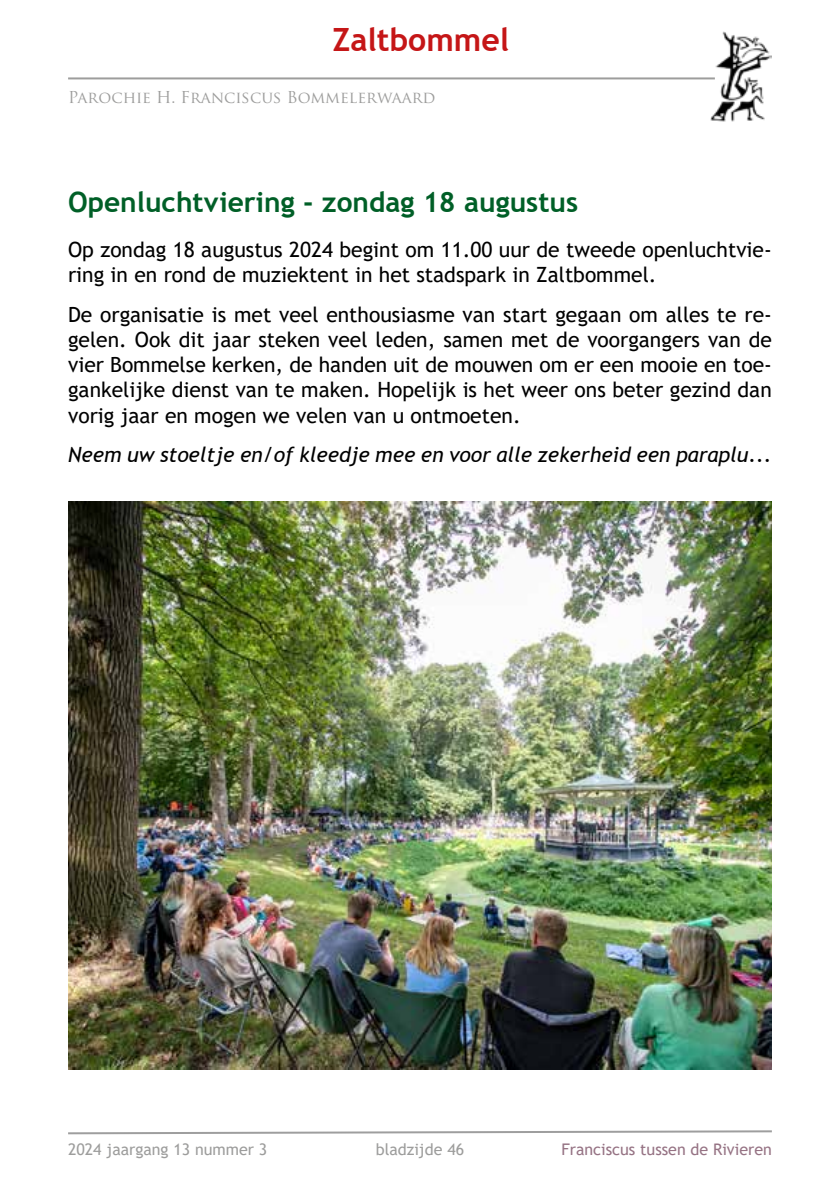
<style>
.page{position:relative;width:840px;height:1191px;background:#fff}
.page>*{position:absolute;margin:0;border:0;box-sizing:border-box;transform-origin:0 0}
.t1{font:700 32px "Trebuchet MS";color:#c51617}
.t2{font:700 28px "Trebuchet MS";color:#005f27}
.t3{font:21px/25.2px "Trebuchet MS";color:#000}
.t4{font:italic 21px "Trebuchet MS";color:#000}
.t5{font:16px "Trajan Pro";color:#9d9d9c}
.t6{font:16px "Trebuchet MS";color:#9d9d9c}
.t7{font:16px "Trebuchet MS";color:#967384}
</style>
<div class="page">
<svg style="left:68px;top:1130px;width:704px;height:5px"></svg>
<hr style="left:68px;top:77px;width:646px;height:2px;background:#9d9d9c">
<img style="left:710px;top:31px;width:61px;height:91px">
<img style="left:68px;top:502px;width:703px;height:567px">
<h1 class="t1" style="left:332px;top:20px;width:178px">Zaltbommel</h1>
<p class="t5" style="left:68px;top:87px;width:368px">Parochie H. Franciscus Bommelerwaard</p>
<h2 class="t2" style="left:68px;top:184px;width:511px">Openluchtviering - zondag 18 augustus</h2>
<p class="t3" style="left:68px;top:237px;width:704px">Op zondag 18 augustus 2024 begint om 11.00 uur de tweede openluchtvie&shy;ring in en rond de muziektent in het stadspark in Zaltbommel.</p>
<p class="t3" style="left:68px;top:301px;width:704px;text-align:justify">De organisatie is met veel enthousiasme van start gegaan om alles te re&shy;gelen. Ook dit jaar steken veel leden, samen met de voorgangers van de vier Bommelse kerken, de handen uit de mouwen om er een mooie en toe&shy;gankelijke dienst van te maken. Hopelijk is het weer ons beter gezind dan vorig jaar en mogen we velen van u ontmoeten.</p>
<p class="t4" style="left:68px;top:442px;width:704px">Neem uw stoeltje en/of kleedje mee en voor alle zekerheid een paraplu...</p>
<p class="t6" style="left:68px;top:1138px;width:201px">2024 jaargang 13 nummer 3</p>
<p class="t6" style="left:375px;top:1138px;width:90px">bladzijde 46</p>
<p class="t7" style="left:561px;top:1138px;width:212px">Franciscus tussen de Rivieren</p>
</div>
